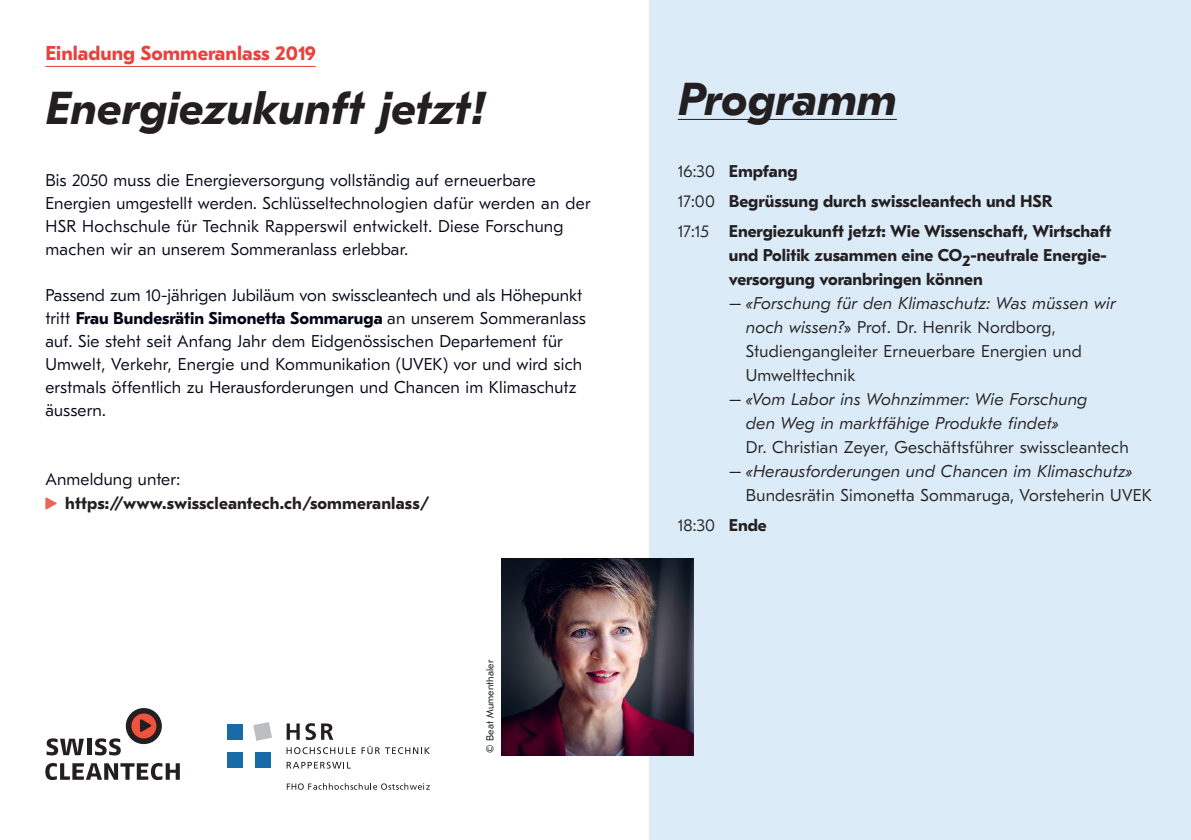
<style>
.page{position:relative;width:1191px;height:840px;background:#fff}
.page>*{position:absolute;margin:0;border:0;box-sizing:border-box;transform-origin:0 0}
.t1{font:italic 700 46px "GT Eesti Text";color:#231f20}
.t2{font:700 20px "GT Eesti Text";color:#ea413d}
.Titel_Beispielbox{font:300 17px/23px "GT Eesti Text";letter-spacing:.01em;color:#000515}
.t3{font:300 17px/24px "GT Eesti Text";letter-spacing:.015em;color:#231f20}
.t4{font:700 17px/24px "GT Eesti Text";color:#231f20}
.t5{font:italic 300 17px/24px "GT Eesti Text";letter-spacing:.015em;color:#231f20}
.t6{font:300 10px "GT Eesti Text";letter-spacing:.01em;color:#000515}
.s1{font-weight:700}
.s2{font-weight:300}
.s3{font-style:normal}
.s4{font-style:italic}
</style>
<div class="page">
<svg style="left:126px;top:707px;width:36px;height:36px"></svg>
<div style="left:131px;top:713px;width:25px;height:25px;background:#f0523e;border-radius:50%"></div>
<svg style="left:140px;top:719px;width:11px;height:12px"></svg>
<svg style="left:47px;top:738px;width:37px;height:17px"></svg>
<hr style="left:87px;top:738px;width:4px;height:16px;background:#231f20">
<svg style="left:95px;top:738px;width:26px;height:17px"></svg>
<svg style="left:45px;top:763px;width:135px;height:16px"></svg>
<hr style="left:45px;top:66px;width:271px;height:1px;background:#ea413d">
<svg style="left:45px;top:497px;width:12px;height:12px"></svg>
<div style="left:649px;top:0;width:542px;height:839px;background:#dbebf8"></div>
<hr style="left:677px;top:119px;width:220px;height:1px;background:#231f20">
<img style="left:501px;top:558px;width:192px;height:196px">
<svg style="left:287px;top:783px;width:143px;height:6px"></svg>
<svg style="left:287px;top:761px;width:64px;height:7px"></svg>
<svg style="left:286px;top:747px;width:69px;height:6px"></svg>
<svg style="left:361px;top:745px;width:69px;height:8px"></svg>
<svg style="left:287px;top:723px;width:46px;height:16px"></svg>
<div style="left:227px;top:723px;width:16px;height:16px;background:#176ca7"></div>
<div style="left:227px;top:752px;width:16px;height:16px;background:#176ca7"></div>
<div style="left:255px;top:752px;width:16px;height:16px;background:#176ca7"></div>
<svg style="left:253px;top:722px;width:19px;height:18px"></svg>
<p class="t2" style="left:45px;top:43px;width:272px">Einladung Sommeranlass 2019</p>
<p class="t1" style="left:45px;top:82px;width:442px">Energiezukunft jetzt!</p>
<p class="Titel_Beispielbox" style="left:45px;top:169px;width:547px">Bis 2050 muss die Energieversorgung vollständig auf erneuerbare Energien umgestellt werden. Schlüsseltechnologien dafür werden an der HSR Hochschule für Technik Rapperswil entwickelt. Diese Forschung machen wir an unserem Sommeranlass erlebbar.</p>
<p class="Titel_Beispielbox" style="left:45px;top:284px;width:542px">Passend zum 10-jährigen Jubiläum von swisscleantech und als Höhepunkt tritt <span class="s1">Frau Bundesrätin Simonetta Sommaruga</span> an unserem Sommeranlass auf. Sie steht seit Anfang Jahr dem Eidgenössischen Departement für Umwelt, Verkehr, Energie und Kommunikation (UVEK) vor und wird sich erstmals öffentlich zu Herausforderungen und Chancen im Klimaschutz äussern.</p>
<p class="Titel_Beispielbox" style="left:45px;top:468px;width:136px">Anmeldung unter:</p>
<p class="t4" style="left:65px;top:491px;width:366px">https://www.swisscleantech.ch/sommeranlass/</p>
<p class="t6" style="left:484px;top:752px;width:94px;rotate:-90deg">© Beat Mumenthaler</p>
<p class="t1" style="left:677px;top:74px;width:221px">Programm</p>
<p class="t4" style="left:677px;top:160px;width:121px"><span class="s2">16:30</span> Empfang</p>
<p class="t4" style="left:677px;top:190px;width:377px"><span class="s2">17:00</span> Begrüssung durch swisscleantech und HSR</p>
<p class="t4" style="left:728px;top:219px;width:384px;text-indent:-51px"><span class="s2">17:15</span> Energiezukunft jetzt: Wie Wissenschaft, Wirtschaft und Politik zusammen eine CO<sub>2</sub>-neutrale Energie&shy;versorgung voranbringen können</p>
<p class="t5" style="left:728px;top:291px;width:388px"><span class="s3">–</span> «Forschung für den Klimaschutz: Was müssen wir</p>
<p class="t3" style="left:746px;top:315px;width:337px"><span class="s4">noch wissen?</span>» Prof. Dr. Henrik Nordborg,<br>Studiengangleiter Erneuerbare Energien und<br>Umwelttechnik</p>
<p class="t5" style="left:746px;top:387px;width:343px;text-indent:-17px"><span class="s3">–</span> «Vom Labor ins Wohnzimmer: Wie Forschung den Weg in marktfähige Produkte findet»</p>
<p class="t3" style="left:746px;top:435px;width:384px">Dr. Christian Zeyer, Geschäftsführer swisscleantech</p>
<p class="t3" style="left:746px;top:459px;width:407px;text-indent:-17px">– <span class="s4">«Herausforderungen und Chancen im Klimaschutz»<br></span>Bundesrätin Simonetta Sommaruga, Vorsteherin UVEK</p>
<p class="t3" style="left:677px;top:513px;width:91px">18:30 <span class="s1">Ende</span></p>
</div>
